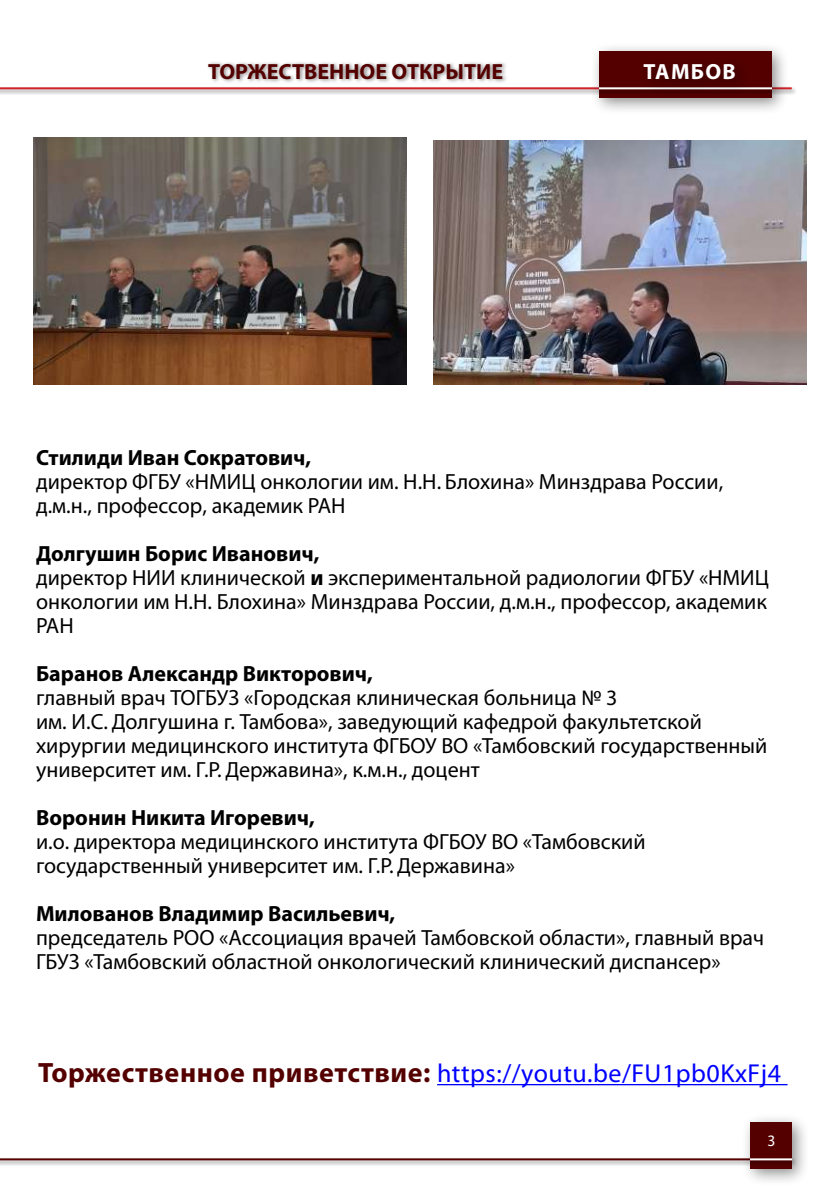
<style>
.page{position:relative;width:840px;height:1191px;background:#fff}
.page>*{position:absolute;margin:0;border:0;box-sizing:border-box;transform-origin:0 0}
.t1{font:26px "Myriad Pro";letter-spacing:.02em;color:#00f}
.t2{font:22px/24px "Myriad Pro";color:#000}
.t3{font:700 22px "Myriad Pro";color:#000}
.t4{font:700 22px "Myriad Pro";color:#540000}
.t5{font:700 22px "Myriad Pro";letter-spacing:.06em;color:#fff}
.t6{font:16px "Myriad Pro";color:#fff}
.s1{font-weight:700}
.s2{font-weight:700;font-size:28px;color:#540000}
</style>
<div class="page">
<div style="left:0;top:85px;width:797px;height:10px;background:#000;opacity:.45"></div>
<hr style="left:0;top:87px;width:791px;height:2px;background:#d2232a">
<div style="left:0;top:1155px;width:796px;height:10px;background:#000;opacity:.45"></div>
<hr style="left:0;top:1158px;width:791px;height:2px;background:#540000">
<div style="left:589px;top:43px;width:200px;height:72px;background:#000;opacity:.45"></div>
<div style="left:599px;top:52px;width:172px;height:46px;background:#540000"></div>
<div style="left:599px;top:85px;width:172px;height:10px;background:#000;opacity:.45"></div>
<hr style="left:599px;top:87px;width:172px;height:2px;background:#fff">
<div style="left:740px;top:1113px;width:69px;height:73px;background:#000;opacity:.45"></div>
<div style="left:749px;top:1123px;width:42px;height:46px;background:#540000"></div>
<div style="left:749px;top:1155px;width:42px;height:10px;background:#000;opacity:.45"></div>
<hr style="left:749px;top:1158px;width:42px;height:2px;background:#fff">
<div style="left:206px;top:60px;width:301px;height:24px;background:#000;opacity:.45"></div>
<div style="left:635px;top:54px;width:116px;height:41px;background:#000;opacity:.45"></div>
<hr style="left:437px;top:1084px;width:350px;height:1px;background:#00f">
<img style="left:34px;top:137px;width:372px;height:247px">
<img style="left:433px;top:141px;width:372px;height:243px">
<p class="t4" style="left:208px;top:57px;width:296px">ТОРЖЕСТВЕННОЕ ОТКРЫТИЕ</p>
<p class="t5" style="left:643px;top:57px;width:94px">ТАМБОВ</p>
<p class="t3" style="left:36px;top:443px;width:276px">Стилиди Иван Сократович,</p>
<p class="t2" style="left:36px;top:469px;width:688px">директор ФГБУ «НМИЦ онкологии им. Н.Н. Блохина» Минздрава России, д.м.н., профессор, академик РАН</p>
<p class="t2" style="left:36px;top:541px;width:734px"><span class="s1">Долгушин Борис Иванович,<br></span>директор НИИ клинической <span class="s1">и</span> экспериментальной радиологии ФГБУ «НМИЦ онкологии им Н.Н. Блохина» Минздрава России, д.м.н., профессор, академик РАН</p>
<p class="t3" style="left:36px;top:659px;width:338px">Баранов Александр Викторович,</p>
<p class="t2" style="left:36px;top:685px;width:732px">главный врач ТОГБУЗ «Городская клиническая больница № 3<br>им. И.С. Долгушина г. Тамбова», заведующий кафедрой факультетской хирургии медицинского института ФГБОУ ВО «Тамбовский государственный университет им. Г.Р. Державина», к.м.н., доцент</p>
<p class="t3" style="left:36px;top:803px;width:280px">Воронин Никита Игоревич,</p>
<p class="t2" style="left:36px;top:829px;width:610px">и.о. директора медицинского института ФГБОУ ВО «Тамбовский государственный университет им. Г.Р. Державина»</p>
<p class="t3" style="left:36px;top:899px;width:360px">Милованов Владимир Васильевич,</p>
<p class="t2" style="left:36px;top:925px;width:729px">председатель РОО «Ассоциация врачей Тамбовской области», главный врач<br>ГБУЗ «Тамбовский областной онкологический клинический диспансер»</p>
<p class="t1" style="left:38px;top:1057px;width:744px"><span class="s2">Торжественное приветствие:</span> https://youtu.be/FU1pb0KxFj4</p>
<p class="t6" style="left:767px;top:1131px;width:9px">3</p>
</div>
